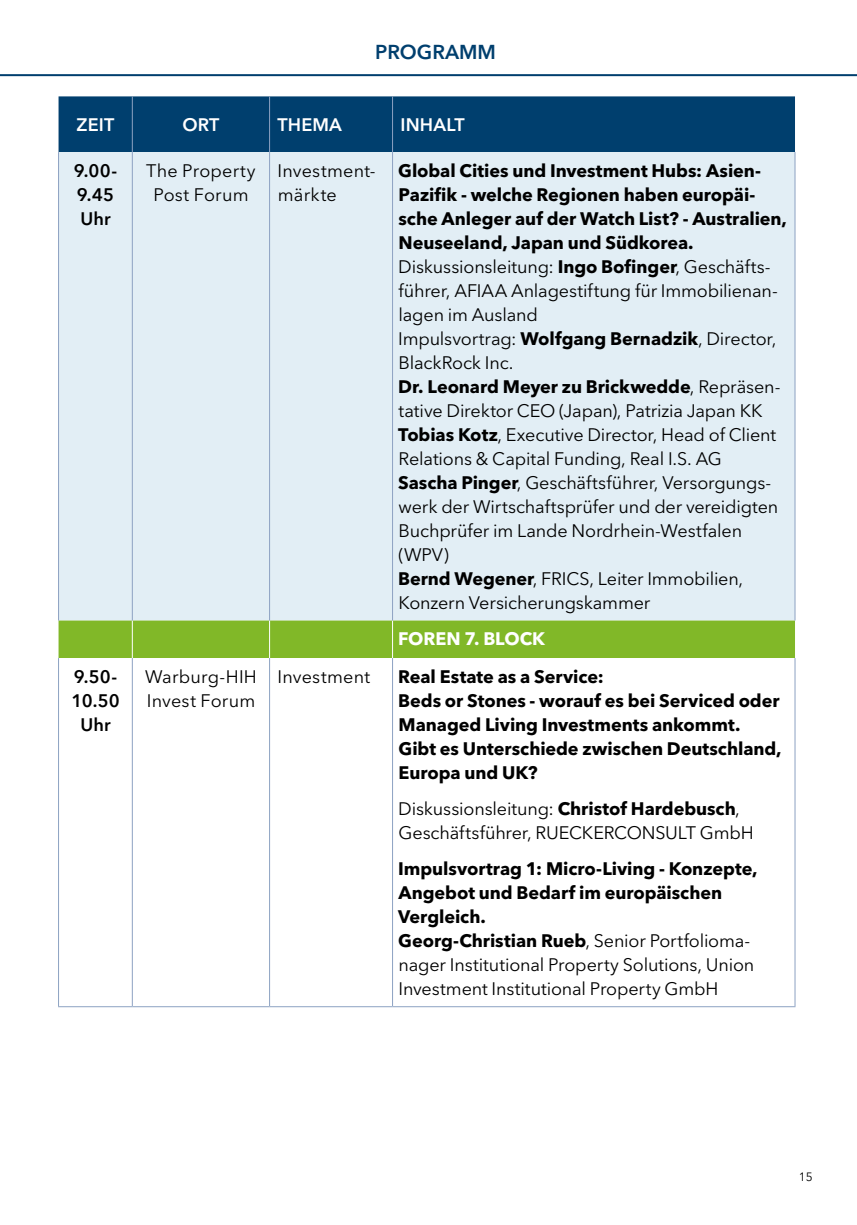
<style>
.page{position:relative;width:857px;height:1225px;background:#fff}
.page>*{position:absolute;margin:0;border:0;box-sizing:border-box;transform-origin:0 0}
.t1{font:600 20px "Avenir Next LT Pro";color:#003f6e}
.t2{font:18px/24px "Avenir Next LT Pro";letter-spacing:-.01em;color:#000}
.t3{font:700 18px/24px "Avenir Next LT Pro";letter-spacing:-.005em;color:#000}
.t4{font:18px/24px "Avenir Next LT Pro";letter-spacing:.01em;color:#000}
.t5{font:600 18px/24px "Avenir Next LT Pro";letter-spacing:.015em;color:#000}
.t6{font:600 18px "Avenir Next LT Pro";letter-spacing:.005em;color:#fff}
.t7{font:700 18px "Avenir Next LT Pro";letter-spacing:-.005em;color:#fff}
.t8{font:12px "Avenir Next LT Pro";color:#000}
.s1{font-weight:700}
.s2{font-weight:400}
</style>
<div class="page">
<div style="left:58px;top:96px;width:736px;height:56px;background:#003f6e"></div>
<div style="left:59px;top:152px;width:735px;height:468px;background:#e2eef5"></div>
<div style="left:58px;top:620px;width:736px;height:38px;background:#81b828"></div>
<hr style="left:132px;top:620px;width:1px;height:38px;background:#fff">
<hr style="left:269px;top:620px;width:1px;height:38px;background:#fff">
<hr style="left:392px;top:620px;width:1px;height:38px;background:#fff">
<hr style="left:132px;top:96px;width:1px;height:56px;background:#8da2c2">
<hr style="left:269px;top:96px;width:1px;height:56px;background:#8da2c2">
<hr style="left:392px;top:96px;width:1px;height:56px;background:#8da2c2">
<hr style="left:58px;top:152px;width:1px;height:468px;background:#8da2c2">
<hr style="left:58px;top:658px;width:1px;height:348px;background:#8da2c2">
<hr style="left:58px;top:1006px;width:74px;height:1px;background:#8da2c2">
<hr style="left:132px;top:1006px;width:137px;height:1px;background:#8da2c2">
<hr style="left:132px;top:152px;width:1px;height:468px;background:#8da2c2">
<hr style="left:269px;top:152px;width:1px;height:468px;background:#8da2c2">
<hr style="left:132px;top:658px;width:1px;height:348px;background:#8da2c2">
<hr style="left:269px;top:658px;width:1px;height:348px;background:#8da2c2">
<hr style="left:269px;top:1006px;width:123px;height:1px;background:#8da2c2">
<hr style="left:392px;top:152px;width:1px;height:468px;background:#8da2c2">
<hr style="left:392px;top:658px;width:1px;height:348px;background:#8da2c2">
<hr style="left:392px;top:1006px;width:403px;height:1px;background:#8da2c2">
<hr style="left:794px;top:152px;width:1px;height:468px;background:#8da2c2">
<hr style="left:794px;top:658px;width:1px;height:348px;background:#8da2c2">
<hr style="left:0;top:74px;width:856px;height:2px;background:#003f6e">
<p class="t1" style="left:375px;top:40px;width:122px">PROGRAMM</p>
<p class="t6" style="left:77px;top:114px;width:39px">ZEIT</p>
<p class="t6" style="left:182px;top:114px;width:39px">ORT</p>
<p class="t6" style="left:277px;top:114px;width:66px">THEMA</p>
<p class="t6" style="left:400px;top:114px;width:66px">INHALT</p>
<p class="t5" style="left:74px;top:159px;width:45px">9.00-<br>9.45<br>Uhr</p>
<p class="t4" style="left:146px;top:159px;width:111px;text-align:center">The Property<br>Post Forum</p>
<p class="t4" style="left:277px;top:159px;width:100px">Investment&shy;märkte</p>
<p class="t2" style="left:398px;top:159px;width:390px"><span class="s1">Global Cities und Investment Hubs: Asien-Pazifik - welche Regionen haben europäi&shy;sche Anleger auf der Watch List? - Australien, Neuseeland, Japan und Südkorea.<br></span>Diskussionsleitung: <span class="s1">Ingo Bofinger</span>, Geschäfts&shy;führer, AFIAA Anlagestiftung für Immobilienan&shy;lagen im Ausland<br>Impulsvortrag: <span class="s1">Wolfgang Bernadzik</span>, Director, BlackRock Inc.<br><span class="s1">Dr. Leonard Meyer zu Brickwedde</span>, Repräsen&shy;tative Direktor CEO (Japan), Patrizia Japan KK <span class="s1">Tobias Kotz</span>, Executive Director, Head of Client Relations &amp; Capital Funding, Real I.S. AG<br><span class="s1">Sascha Pinger</span>, Geschäftsführer, Versorgungs&shy;werk der Wirtschaftsprüfer und der vereidigten Buchprüfer im Lande Nordrhein-Westfalen (WPV)<br><span class="s1">Bernd Wegener</span>, FRICS, Leiter Immobilien, Konzern Versicherungskammer</p>
<p class="t7" style="left:398px;top:628px;width:148px">FOREN 7. BLOCK</p>
<p class="t5" style="left:71px;top:664px;width:50px;text-align:center">9.50-<br>10.50<br>Uhr</p>
<p class="t4" style="left:145px;top:664px;width:113px">Warburg-HIH<br>Invest Forum</p>
<p class="t4" style="left:277px;top:664px;width:94px">Investment</p>
<p class="t3" style="left:398px;top:664px;width:385px">Real Estate as a Service:<br>Beds or Stones - worauf es bei Serviced oder<br>Managed Living Investments ankommt.<br>Gibt es Unterschiede zwischen Deutschland,<br>Europa und UK?</p>
<p class="t2" style="left:398px;top:796px;width:357px">Diskussionsleitung: <span class="s1">Christof Hardebusch</span>,<br>Geschäftsführer, RUECKERCONSULT GmbH</p>
<p class="t3" style="left:398px;top:856px;width:360px">Impulsvortrag 1: Micro-Living - Konzepte, Angebot und Bedarf im europäischen Vergleich.<br>Georg-Christian Rueb<span class="s2">, Senior Portfolioma&shy;nager Institutional Property Solutions, Union Investment Institutional Property GmbH</span></p>
<p class="t8" style="left:798px;top:1169px;width:15px">15</p>
</div>
